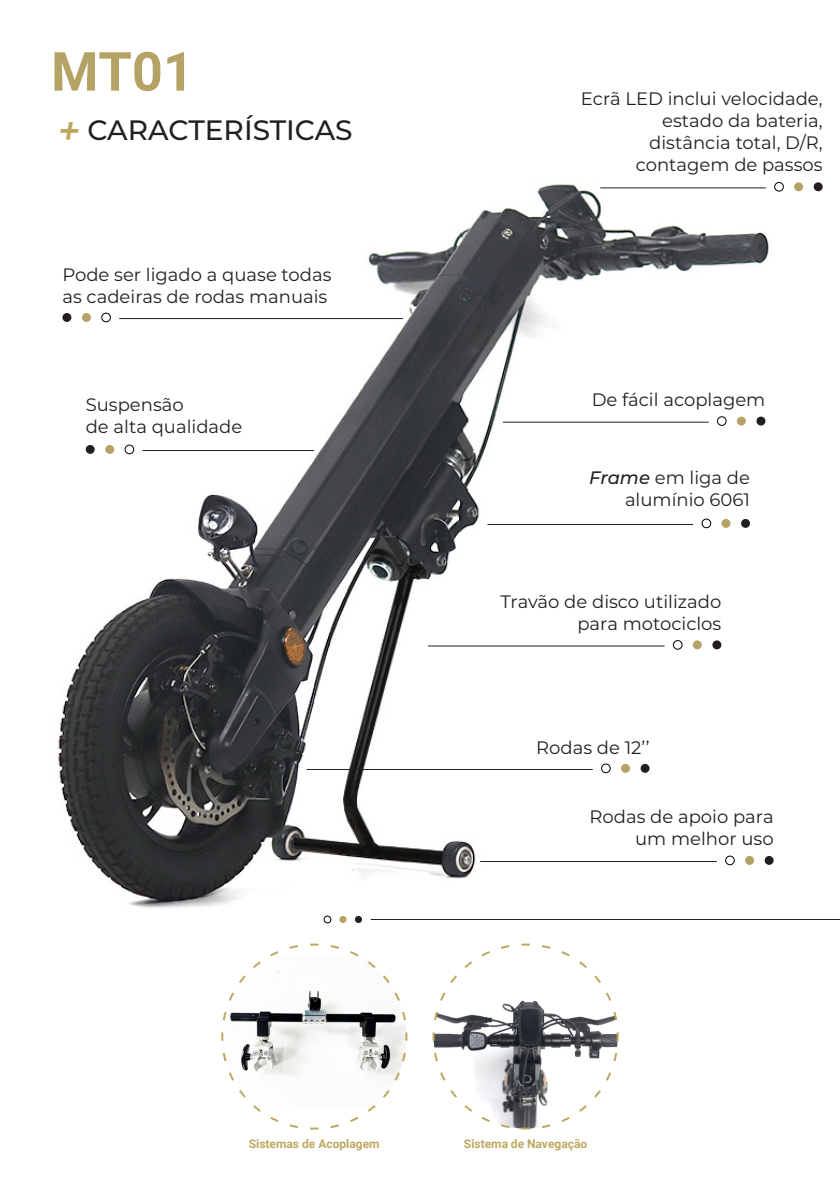
<style>
.page{position:relative;width:840px;height:1191px;background:#fff}
.page>*{position:absolute;margin:0;border:0;box-sizing:border-box;transform-origin:0 0}
.título{font:700 54px "Roboto";color:#b5a365}
.t1{font:500 28px "Montserrat";color:#231f20}
.texto{font:18px/22px "Montserrat";color:#231f20;text-align:right}
.t2{font:700 12px "Roboto";color:#bea860}
.s1{font-family:"Neue Metana";font-weight:700;font-style:italic;color:#bea860}
.s2{font-weight:500;font-style:italic}
</style>
<div class="page">
<img style="left:58px;top:184px;width:718px;height:740px">
<div style="left:62px;top:313px;width:9px;height:9px;background:#231f20;border-radius:50%"></div>
<div style="left:82px;top:313px;width:9px;height:9px;background:#b5a365;border-radius:50%"></div>
<div style="left:102px;top:313px;width:8px;height:9px;background:#fff;border-radius:50%"></div>
<div style="left:101px;top:313px;width:9px;height:9px;border:1px solid #000001;border-radius:50%"></div>
<hr style="left:119px;top:318px;width:284px;height:1px;background:#231f20">
<div style="left:86px;top:445px;width:9px;height:9px;background:#231f20;border-radius:50%"></div>
<div style="left:105px;top:445px;width:9px;height:9px;background:#b5a365;border-radius:50%"></div>
<div style="left:125px;top:445px;width:9px;height:9px;background:#fff;border-radius:50%"></div>
<div style="left:125px;top:445px;width:9px;height:9px;border:1px solid #000001;border-radius:50%"></div>
<hr style="left:142px;top:450px;width:172px;height:1px;background:#231f20">
<div style="left:712px;top:640px;width:9px;height:9px;background:#231f20;border-radius:50%"></div>
<div style="left:692px;top:640px;width:9px;height:9px;background:#b5a365;border-radius:50%"></div>
<div style="left:673px;top:640px;width:8px;height:9px;background:#fff;border-radius:50%"></div>
<div style="left:672px;top:640px;width:9px;height:9px;border:1px solid #000001;border-radius:50%"></div>
<hr style="left:427px;top:645px;width:237px;height:1px;background:#231f20">
<div style="left:756px;top:416px;width:9px;height:9px;background:#231f20;border-radius:50%"></div>
<svg style="left:736px;top:416px;width:9px;height:9px"></svg>
<div style="left:717px;top:417px;width:8px;height:8px;background:#fff;border-radius:50%"></div>
<div style="left:717px;top:416px;width:8px;height:9px;border:1px solid #000001;border-radius:50%"></div>
<hr style="left:502px;top:422px;width:206px;height:1px;background:#231f20">
<svg style="left:740px;top:519px;width:9px;height:9px"></svg>
<div style="left:721px;top:519px;width:9px;height:9px;background:#b5a365;border-radius:50%"></div>
<div style="left:701px;top:519px;width:9px;height:9px;background:#fff;border-radius:50%"></div>
<div style="left:701px;top:519px;width:9px;height:9px;border:1px solid #000001;border-radius:50%"></div>
<hr style="left:487px;top:524px;width:205px;height:1px;background:#231f20">
<div style="left:764px;top:856px;width:9px;height:9px;background:#231f20;border-radius:50%"></div>
<svg style="left:744px;top:856px;width:9px;height:9px"></svg>
<div style="left:725px;top:856px;width:8px;height:8px;background:#fff;border-radius:50%"></div>
<div style="left:725px;top:856px;width:9px;height:9px;border:1px solid #000001;border-radius:50%"></div>
<hr style="left:480px;top:861px;width:236px;height:1px;background:#231f20">
<div style="left:640px;top:764px;width:9px;height:9px;background:#231f20;border-radius:50%"></div>
<svg style="left:620px;top:764px;width:9px;height:9px"></svg>
<div style="left:601px;top:764px;width:9px;height:8px;background:#fff;border-radius:50%"></div>
<div style="left:601px;top:764px;width:9px;height:9px;border:1px solid #000001;border-radius:50%"></div>
<hr style="left:306px;top:769px;width:286px;height:1px;background:#231f20">
<div style="left:813px;top:182px;width:9px;height:9px;background:#231f20;border-radius:50%"></div>
<svg style="left:793px;top:182px;width:9px;height:9px"></svg>
<div style="left:774px;top:182px;width:9px;height:9px;border:1px solid #000001;border-radius:50%"></div>
<hr style="left:600px;top:187px;width:165px;height:1px;background:#231f20">
<div style="left:355px;top:916px;width:7px;height:7px;background:#231f20;border-radius:50%"></div>
<div style="left:339px;top:916px;width:7px;height:7px;background:#b5a365;border-radius:50%"></div>
<div style="left:324px;top:916px;width:6px;height:7px;background:#fff;border-radius:50%"></div>
<div style="left:324px;top:916px;width:7px;height:7px;border:1px solid #000001;border-radius:50%"></div>
<hr style="left:370px;top:919px;width:469px;height:1px;background:#231f20">
<svg style="left:221px;top:943px;width:187px;height:187px"></svg>
<svg style="left:432px;top:943px;width:187px;height:187px"></svg>
<p class="título" style="left:51px;top:34px;width:144px">MT01</p>
<h2 class="t1" style="left:57px;top:111px;width:297px"><span class="s1">+</span>CARACTERÍSTICAS</h2>
<p class="texto" style="left:62px;top:262px;width:270px">Pode ser ligado a quase todas</p>
<p class="texto" style="left:62px;top:284px;width:266px">as cadeiras de rodas manuais</p>
<p class="texto" style="left:86px;top:393px;width:99px">Suspensão</p>
<p class="texto" style="left:86px;top:415px;width:158px">de alta qualidade</p>
<p class="texto" style="left:580px;top:87px;width:243px">Ecrã LED inclui velocidade, estado da bateria, distância total, D/R, contagem de passos</p>
<p class="texto" style="left:591px;top:387px;width:175px">De fácil acoplagem</p>
<p class="texto" style="left:589px;top:466px;width:162px"><span class="s2">Frame</span> em liga de alumínio 6061</p>
<p class="texto" style="left:500px;top:590px;width:222px">Travão de disco utilizado para motociclos</p>
<p class="texto" style="left:536px;top:736px;width:115px">Rodas de 12’’</p>
<p class="texto" style="left:589px;top:804px;width:185px">Rodas de apoio para um melhor uso</p>
<p class="t2" style="left:249px;top:1135px;width:132px">Sistemas de Acoplagem</p>
<p class="t2" style="left:463px;top:1135px;width:125px">Sistema de Navegação</p>
</div>
